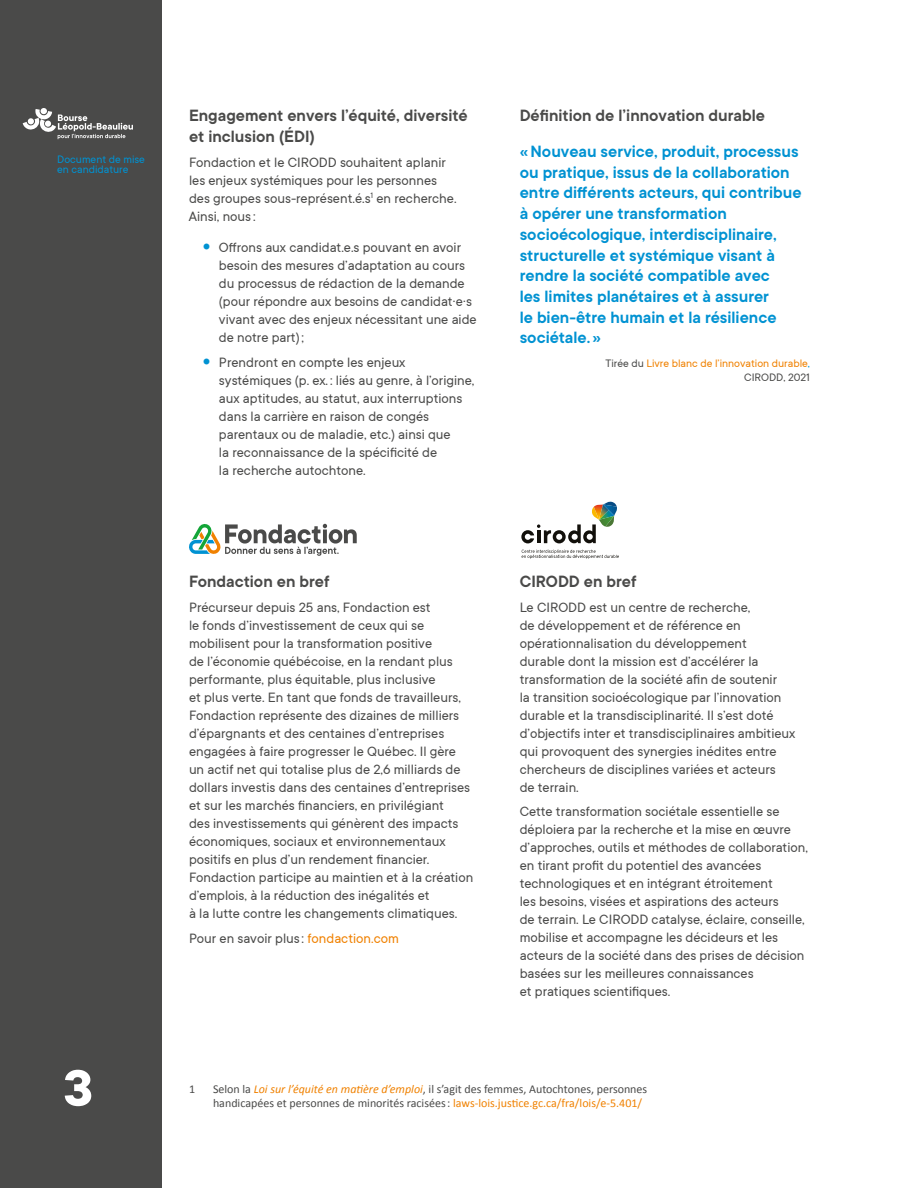
<style>
.page{position:relative;width:918px;height:1188px;background:#fff}
.page>*{position:absolute;margin:0;border:0;box-sizing:border-box;transform-origin:0 0}
.t1{font:700 57px "TT Commons";color:#fff}
.t2{font:600 18px/20.7px "TT Commons";color:#0092d2}
.t3{font:600 18px/21.6px "TT Commons";color:#4a4a49}
.t4{font:15px/18px "TT Commons";color:#4a4a49}
.t5{font:12px/14.4px "Calibri";color:#4a4a49}
.t6{font:12px/14.4px "TT Commons";color:#f08100;text-align:right}
.t7{font:12px/10.5px "TT Commons";color:#0092d2}
.s1{color:#f08100}
.s2{color:#4a4a49}
.s3{color:#0092d2}
.s4{font-style:italic;color:#f08100}
</style>
<div class="page">
<div style="left:0;top:0;width:162px;height:1188px;background:#4a4a49"></div>
<svg style="left:23px;top:109px;width:110px;height:30px"></svg>
<svg style="left:189px;top:523px;width:168px;height:33px"></svg>
<svg style="left:522px;top:550px;width:97px;height:9px"></svg>
<svg style="left:521px;top:502px;width:96px;height:41px"></svg>
<p class="t7" style="left:57px;top:154px;width:89px">Document de mise en candidature</p>
<h1 class="t1" style="left:64px;top:1057px;width:31px">3</h1>
<p class="t3" style="left:189px;top:104px;width:280px">Engagement envers l’équité, diversité et inclusion (ÉDI)</p>
<p class="t4" style="left:189px;top:153px;width:269px">Fondaction et le CIRODD souhaitent aplanir les enjeux systémiques pour les personnes des groupes sous-représent.é.s<sup>1</sup> en recherche.<br>Ainsi, nous:</p>
<p class="t4" style="left:219px;top:239px;width:259px">Offrons aux candidat.e.s pouvant en avoir besoin des mesures d’adaptation au cours du processus de rédaction de la demande (pour répondre aux besoins de candidat·e·s vivant avec des enjeux nécessitant une aide de notre part);</p>
<p class="t4" style="left:219px;top:354px;width:257px">Prendront en compte les enjeux systémiques (p. ex. : liés au genre, à l’origine, aux aptitudes, au statut, aux interruptions dans la carrière en raison de congés parentaux ou de maladie, etc.) ainsi que<br>la reconnaissance de la spécificité de<br>la recherche autochtone.</p>
<p class="t3" style="left:189px;top:571px;width:142px">Fondaction en bref</p>
<p class="t4" style="left:189px;top:599px;width:286px">Précurseur depuis 25 ans, Fondaction est<br>le fonds d’investissement de ceux qui se mobilisent pour la transformation positive<br>de l’économie québécoise, en la rendant plus performante, plus équitable, plus inclusive<br>et plus verte. En tant que fonds de travailleurs, Fondaction représente des dizaines de milliers d’épargnants et des centaines d’entreprises engagées à faire progresser le Québec. Il gère un actif net qui totalise plus de 2,6 milliards de dollars investis dans des centaines d’entreprises et sur les marchés financiers, en privilégiant<br>des investissements qui génèrent des impacts économiques, sociaux et environnementaux positifs en plus d’un rendement financier.<br>Fondaction participe au maintien et à la création d’emplois, à la réduction des inégalités et<br>à la lutte contre les changements climatiques.</p>
<p class="t4" style="left:189px;top:929px;width:211px">Pour en savoir plus: <span class="s1">fondaction.com</span></p>
<p class="t3" style="left:520px;top:104px;width:247px">Définition de l’innovation durable</p>
<p class="t2" style="left:520px;top:141px;width:283px">«Nouveau service, produit, processus ou pratique, issus de la collaboration entre différents acteurs, qui contribue à opérer une transformation socioécologique, interdisciplinaire, structurelle et systémique visant à rendre la société compatible avec<br>les limites planétaires et à assurer<br>le bien‑être humain et la résilience sociétale. »</p>
<p class="t6" style="left:606px;top:356px;width:206px"><span class="s2">Tirée du</span> Livre blanc de l’innovation durable<span class="s3">,<br></span><span class="s2">CIRODD, 2021</span></p>
<p class="t3" style="left:520px;top:571px;width:118px">CIRODD en bref</p>
<p class="t4" style="left:520px;top:598px;width:277px">Le CIRODD est un centre de recherche,<br>de développement et de référence en opérationnalisation du développement durable dont la mission est d’accélérer la transformation de la société afin de soutenir<br>la transition socioécologique par l’innovation durable et la transdisciplinarité. Il s’est doté d’objectifs inter et transdisciplinaires ambitieux qui provoquent des synergies inédites entre chercheurs de disciplines variées et acteurs<br>de terrain.</p>
<p class="t4" style="left:520px;top:803px;width:290px">Cette transformation sociétale essentielle se déploiera par la recherche et la mise en œuvre d’approches, outils et méthodes de collaboration, en tirant profit du potentiel des avancées technologiques et en intégrant étroitement<br>les besoins, visées et aspirations des acteurs<br>de terrain. Le CIRODD catalyse, éclaire, conseille, mobilise et accompagne les décideurs et les acteurs de la société dans des prises de décision basées sur les meilleures connaissances<br>et pratiques scientifiques.</p>
<p class="t5" style="left:189px;top:1081px;width:8px">1</p>
<p class="t5" style="left:213px;top:1081px;width:436px">Selon la <span class="s4">Loi sur l’équité en matière d’emploi</span>, il s’agit des femmes, Autochtones, personnes handicapées et personnes de minorités racisées: <span class="s1">laws-lois.justice.gc.ca/fra/lois/e-5.401/</span></p>
</div>
